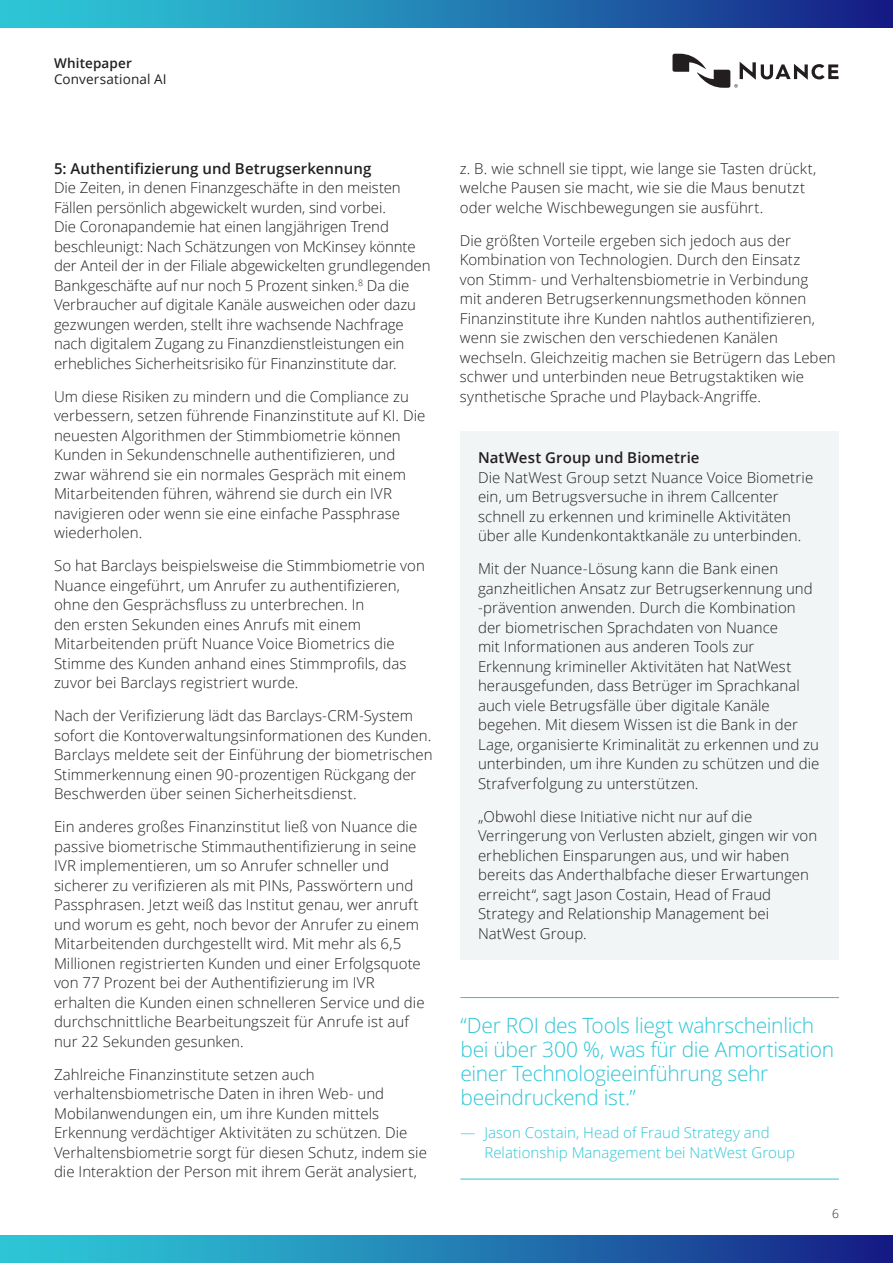
<style>
.page{position:relative;width:893px;height:1263px;background:#fff}
.page>*{position:absolute;margin:0;border:0;box-sizing:border-box;transform-origin:0 0}
.Pull_Quote_w_rule_ab{font:300 21px/24px "Open Sans";letter-spacing:-.015em;color:#2dc6d6}
.Body_Text_10_13{font:300 15px/19.5px "Open Sans";letter-spacing:.005em;color:#231f20}
.t1{font:300 15px/19.5px "Open Sans";letter-spacing:.005em;color:#2dc6d6}
.Headline_Level_2_-_1{font:600 15px "Open Sans";letter-spacing:.005em;color:#231f20}
.Product_Offering_Nam{font:13.5px "Open Sans";letter-spacing:.01em;color:#231f20}
.White_paper_9_11{font:600 13.5px "Open Sans";letter-spacing:.015em;color:#231f20}
.t2{font:300 12px "Open Sans";color:#231f20}
</style>
<div class="page">
<div style="left:0;top:1236px;width:893px;height:27px;background:linear-gradient(to right,#2fd4dd,#162287)"></div>
<svg style="left:672px;top:54px;width:167px;height:34px"></svg>
<div style="left:0;top:0;width:893px;height:27px;background:linear-gradient(to right,#2fd4dd,#162287)"></div>
<div style="left:460px;top:431px;width:379px;height:529px;background:#f2f5f5"></div>
<hr style="left:460px;top:997px;width:379px;height:1px;background:#2dc6d6">
<hr style="left:460px;top:1179px;width:379px;height:1px;background:#2dc6d6">
<p class="White_paper_9_11" style="left:54px;top:54px;width:79px">Whitepaper</p>
<p class="Product_Offering_Nam" style="left:54px;top:70px;width:114px">Conversational AI</p>
<p class="Headline_Level_2_-_1" style="left:54px;top:158px;width:319px">5: Authentifizierung und Betrugserkennung</p>
<p class="Body_Text_10_13" style="left:54px;top:177px;width:378px">Die Zeiten, in denen Finanzgeschäfte in den meisten Fällen persönlich abgewickelt wurden, sind vorbei.<br>Die Coronapandemie hat einen langjährigen Trend beschleunigt: Nach Schätzungen von McKinsey könnte der Anteil der in der Filiale abgewickelten grundlegenden Bankgeschäfte auf nur noch 5 Prozent sinken.<sup>8</sup> Da die Verbraucher auf digitale Kanäle ausweichen oder dazu gezwungen werden, stellt ihre wachsende Nachfrage nach digitalem Zugang zu Finanzdienstleistungen ein erhebliches Sicherheitsrisiko für Finanzinstitute dar.</p>
<p class="Body_Text_10_13" style="left:54px;top:386px;width:373px">Um diese Risiken zu mindern und die Compliance zu verbessern, setzen führende Finanzinstitute auf KI. Die neuesten Algorithmen der Stimmbiometrie können Kunden in Sekundenschnelle authentifizieren, und zwar während sie ein normales Gespräch mit einem Mitarbeitenden führen, während sie durch ein IVR navigieren oder wenn sie eine einfache Passphrase wiederholen.</p>
<p class="Body_Text_10_13" style="left:54px;top:555px;width:372px">So hat Barclays beispielsweise die Stimmbiometrie von Nuance eingeführt, um Anrufer zu authentifizieren, ohne den Gesprächsfluss zu unterbrechen. In<br>den ersten Sekunden eines Anrufs mit einem Mitarbeitenden prüft Nuance Voice Biometrics die Stimme des Kunden anhand eines Stimmprofils, das zuvor bei Barclays registriert wurde.</p>
<p class="Body_Text_10_13" style="left:54px;top:705px;width:380px">Nach der Verifizierung lädt das Barclays-CRM-System sofort die Kontoverwaltungsinformationen des Kunden.<br>Barclays meldete seit der Einführung der biometrischen Stimmerkennung einen 90-prozentigen Rückgang der Beschwerden über seinen Sicherheitsdienst.</p>
<p class="Body_Text_10_13" style="left:54px;top:816px;width:372px">Ein anderes großes Finanzinstitut ließ von Nuance die passive biometrische Stimmauthentifizierung in seine IVR implementieren, um so Anrufer schneller und sicherer zu verifizieren als mit PINs, Passwörtern und Passphrasen. Jetzt weiß das Institut genau, wer anruft und worum es geht, noch bevor der Anrufer zu einem Mitarbeitenden durchgestellt wird. Mit mehr als 6,5<br>Millionen registrierten Kunden und einer Erfolgsquote von 77 Prozent bei der Authentifizierung im IVR erhalten die Kunden einen schnelleren Service und die durchschnittliche Bearbeitungszeit für Anrufe ist auf nur 22 Sekunden gesunken.</p>
<p class="Body_Text_10_13" style="left:54px;top:1064px;width:374px">Zahlreiche Finanzinstitute setzen auch verhaltensbiometrische Daten in ihren Web- und Mobilanwendungen ein, um ihre Kunden mittels Erkennung verdächtiger Aktivitäten zu schützen. Die Verhaltensbiometrie sorgt für diesen Schutz, indem sie die Interaktion der Person mit ihrem Gerät analysiert,</p>
<p class="Body_Text_10_13" style="left:460px;top:158px;width:358px">z. B. wie schnell sie tippt, wie lange sie Tasten drückt, welche Pausen sie macht, wie sie die Maus benutzt oder welche Wischbewegungen sie ausführt.</p>
<p class="Body_Text_10_13" style="left:460px;top:230px;width:378px">Die größten Vorteile ergeben sich jedoch aus der Kombination von Technologien. Durch den Einsatz<br>von Stimm- und Verhaltensbiometrie in Verbindung<br>mit anderen Betrugserkennungsmethoden können Finanzinstitute ihre Kunden nahtlos authentifizieren, wenn sie zwischen den verschiedenen Kanälen wechseln. Gleichzeitig machen sie Betrügern das Leben schwer und unterbinden neue Betrugstaktiken wie synthetische Sprache und Playback-Angriffe.</p>
<p class="Headline_Level_2_-_1" style="left:478px;top:447px;width:223px">NatWest Group und Biometrie</p>
<p class="Body_Text_10_13" style="left:478px;top:467px;width:337px">Die NatWest Group setzt Nuance Voice Biometrie ein, um Betrugsversuche in ihrem Callcenter schnell zu erkennen und kriminelle Aktivitäten über alle Kundenkontaktkanäle zu unterbinden.</p>
<p class="Body_Text_10_13" style="left:478px;top:558px;width:343px">Mit der Nuance-Lösung kann die Bank einen ganzheitlichen Ansatz zur Betrugserkennung und -prävention anwenden. Durch die Kombination der biometrischen Sprachdaten von Nuance<br>mit Informationen aus anderen Tools zur Erkennung krimineller Aktivitäten hat NatWest herausgefunden, dass Betrüger im Sprachkanal auch viele Betrugsfälle über digitale Kanäle begehen. Mit diesem Wissen ist die Bank in der Lage, organisierte Kriminalität zu erkennen und zu unterbinden, um ihre Kunden zu schützen und die Strafverfolgung zu unterstützen.</p>
<p class="Body_Text_10_13" style="left:478px;top:806px;width:341px">„Obwohl diese Initiative nicht nur auf die Verringerung von Verlusten abzielt, gingen wir von erheblichen Einsparungen aus, und wir haben bereits das Anderthalbfache dieser Erwartungen erreicht“, sagt Jason Costain, Head of Fraud Strategy and Relationship Management bei NatWest Group.</p>
<p class="Pull_Quote_w_rule_ab" style="left:460px;top:1013px;width:375px">“Der ROI des Tools liegt wahrscheinlich bei über 300 %, was für die Amortisation einer Technologieeinführung sehr beeindruckend ist.”</p>
<p class="t1" style="left:484px;top:1122px;width:312px;text-indent:-24px">— Jason Costain, Head of Fraud Strategy and<br>Relationship Management bei NatWest Group</p>
<p class="t2" style="left:832px;top:1205px;width:8px">6</p>
</div>
